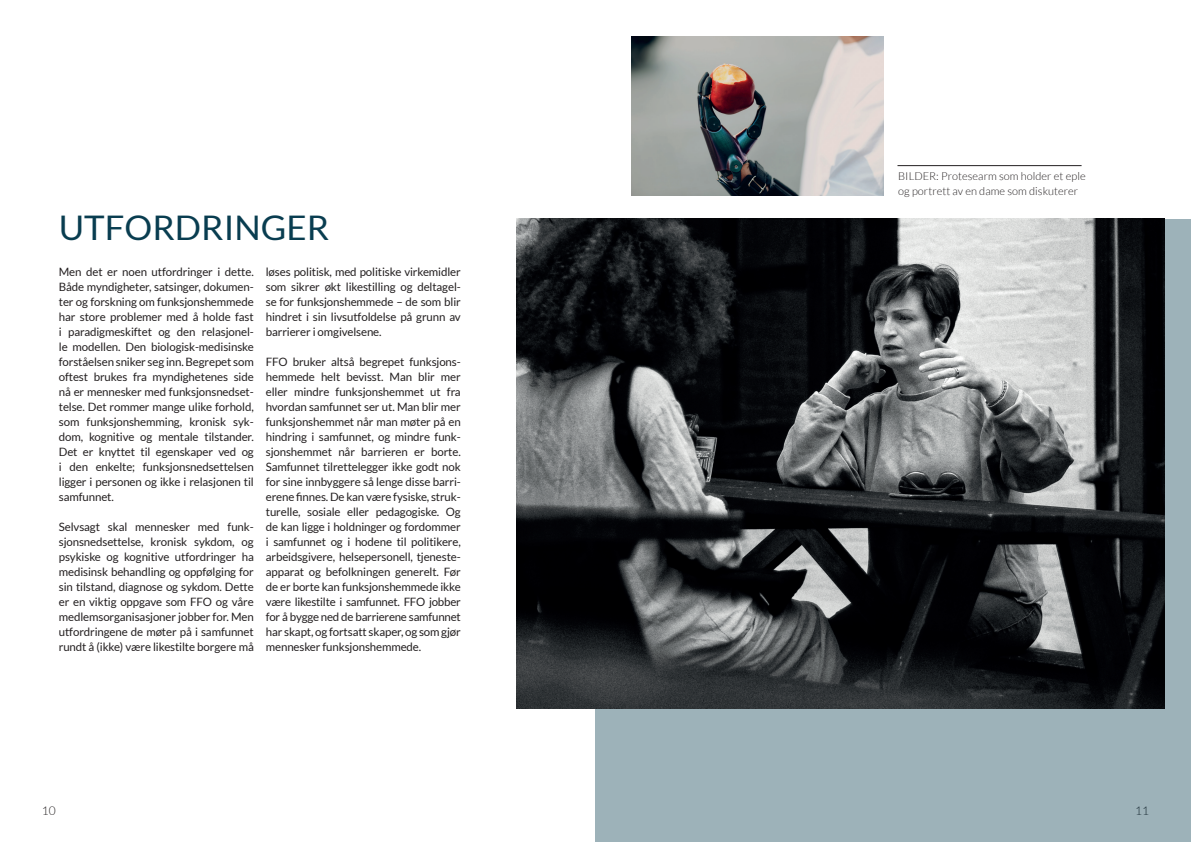
<style>
.page{position:relative;width:1191px;height:842px;background:#fff}
.page>*{position:absolute;margin:0;border:0;box-sizing:border-box;transform-origin:0 0}
.t1{font:33.9px "Lato";color:#093d50}
.t2{font:300 12px "Lato";color:#231f20}
.t3{font:11.5px/15px "Lato";letter-spacing:-.01em;color:#231f20;text-align:justify}
.t4{font:300 11px/15px "Lato";letter-spacing:.005em;color:#231f20}
</style>
<div class="page">
<div style="left:595px;top:219px;width:596px;height:623px;background:#9db2b9"></div>
<img style="left:631px;top:36px;width:253px;height:159px">
<img style="left:516px;top:219px;width:648px;height:489px">
<hr style="left:897px;top:165px;width:184px;height:1px;background:#231f20">
<h1 class="t1" style="left:59px;top:209px;width:272px">UTFORDRINGER</h1>
<p class="t3" style="left:59px;top:264px;width:196px">Men det er noen utfordringer i dette.<br>Både myndigheter, satsinger, dokumen&shy;ter og forskning om funksjonshemmede har store problemer med å holde fast i paradigmeskiftet og den relasjonel&shy;le modellen. Den biologisk-medisinske forståelsen sniker seg inn. Begrepet som oftest brukes fra myndighetenes side nå er mennesker med funksjonsnedset&shy;telse. Det rommer mange ulike forhold, som funksjonshemming, kronisk syk&shy;dom, kognitive og mentale tilstander.<br>Det er knyttet til egenskaper ved og i den enkelte; funksjonsnedsettelsen ligger i personen og ikke i relasjonen til samfunnet.</p>
<p class="t3" style="left:59px;top:519px;width:196px">Selvsagt skal mennesker med funk&shy;sjonsnedsettelse, kronisk sykdom, og psykiske og kognitive utfordringer ha medisinsk behandling og oppfølging for sin tilstand, diagnose og sykdom. Dette er en viktig oppgave som FFO og våre medlemsorganisasjoner jobber for. Men utfordringene de møter på i samfunnet rundt å (ikke) være likestilte borgere må</p>
<p class="t3" style="left:266px;top:264px;width:196px">løses politisk, med politiske virkemidler som sikrer økt likestilling og deltagel&shy;se for funksjonshemmede – de som blir hindret i sin livsutfoldelse på grunn av barrierer i omgivelsene.</p>
<p class="t3" style="left:266px;top:354px;width:196px">FFO bruker altså begrepet funksjons&shy;hemmede helt bevisst. Man blir mer eller mindre funksjonshemmet ut fra hvordan samfunnet ser ut. Man blir mer funksjonshemmet når man møter på en hindring i samfunnet, og mindre funk&shy;sjonshemmet når barrieren er borte.<br>Samfunnet tilrettelegger ikke godt nok for sine innbyggere så lenge disse barri&shy;erene finnes. De kan være fysiske, struk&shy;turelle, sosiale eller pedagogiske. Og de kan ligge i holdninger og fordommer i samfunnet og i hodene til politikere, arbeidsgivere, helsepersonell, tjeneste&shy;apparat og befolkningen generelt. Før de er borte kan funksjonshemmede ikke være likestilte i samfunnet. FFO jobber for å bygge ned de barrierene samfunnet har skapt, og fortsatt skaper, og som gjør mennesker funksjonshemmede.</p>
<p class="t4" style="left:898px;top:169px;width:189px">BILDER: Protesearm som holder et eple og portrett av en dame som diskuterer</p>
<p class="t2" style="left:42px;top:804px;width:15px">10</p>
<p class="t2" style="left:1135px;top:804px;width:15px">11</p>
</div>
